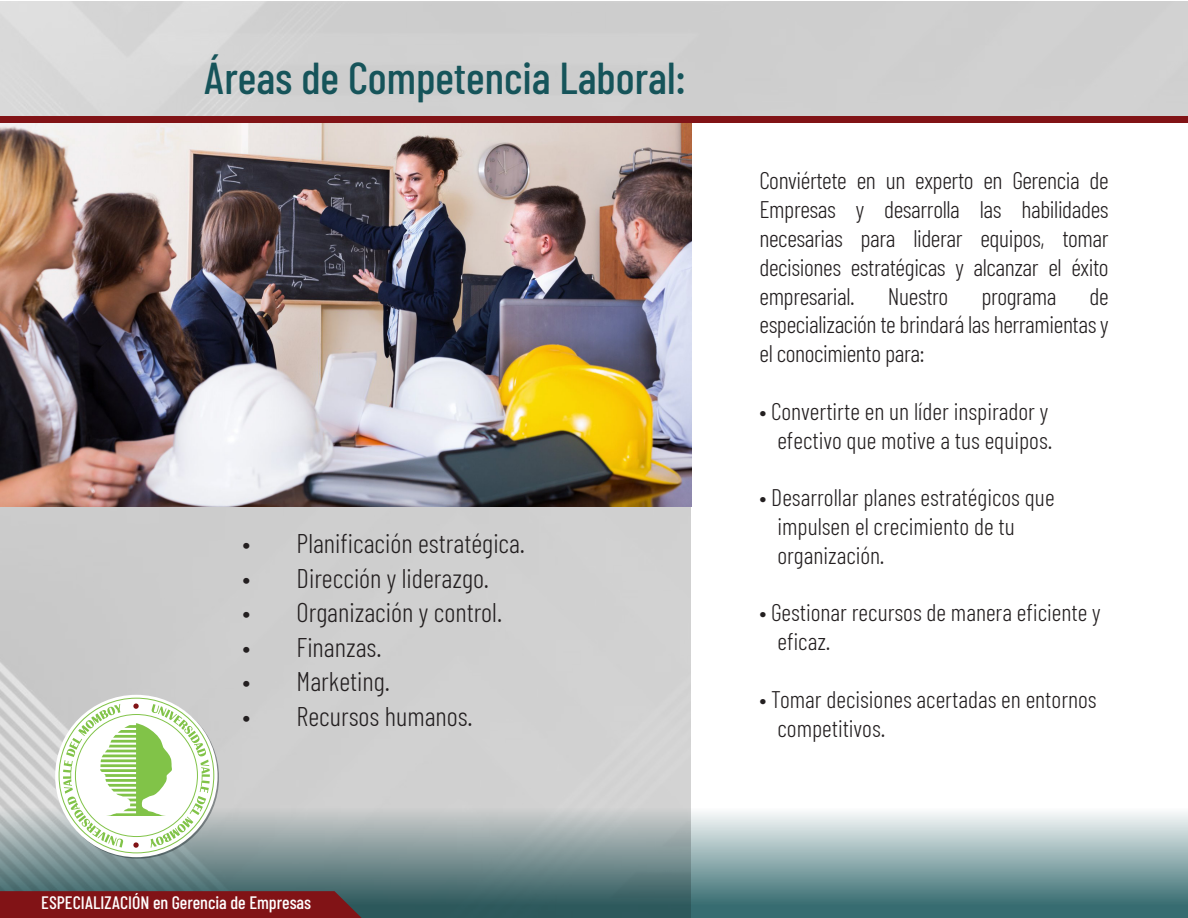
<style>
.page{position:relative;width:1188px;height:918px;background:#fff}
.page>*{position:absolute;margin:0;border:0;box-sizing:border-box;transform-origin:0 0}
.t1{font:500 44.55px "Barlow Condensed";color:#16545a}
.t2{font:300 27px "Barlow Condensed";color:#231f20}
.t3{font:300 24px/28.8px "Barlow Condensed";color:#231f20}
.t4{font:500 18px "Barlow Condensed";color:#fff}
</style>
<div class="page">
<img style="left:0;top:1px;width:1188px;height:807px">
<div style="left:691px;top:118px;width:497px;height:800px;background:#fff"></div>
<svg style="left:0;top:808px;width:1188px;height:110px;background:#839ea0"></svg>
<img style="left:0;top:118px;width:691px;height:389px">
<div style="left:1px;top:116px;width:1187px;height:6px;background:#811316"></div>
<svg style="left:0;top:891px;width:362px;height:27px;background:#7d1619"></svg>
<svg style="left:58px;top:697px;width:156px;height:157px"></svg>
<h1 class="t1" style="left:203px;top:50px;width:484px">Áreas de Competencia Laboral:</h1>
<p class="t2" style="left:243px;top:527px;width:284px">• Planificación estratégica.</p>
<p class="t2" style="left:243px;top:561px;width:248px">• Dirección y liderazgo.</p>
<p class="t2" style="left:243px;top:596px;width:261px">• Organización y control.</p>
<p class="t2" style="left:243px;top:630px;width:141px">• Finanzas.</p>
<p class="t2" style="left:243px;top:665px;width:149px">• Marketing.</p>
<p class="t2" style="left:243px;top:699px;width:232px">• Recursos humanos.</p>
<p class="t4" style="left:41px;top:891px;width:271px">ESPECIALIZACIÓN en Gerencia de Empresas</p>
<p class="t3" style="left:759px;top:166px;width:351px;text-align:justify">Conviértete en un experto en Gerencia de Empresas y desarrolla las habilidades necesarias para liderar equipos, tomar decisiones estratégicas y alcanzar el éxito empresarial.</p>
<p class="t3" style="left:759px;top:281px;width:351px;text-align:justify;text-indent:330px">de especialización te brindará las herramientas y el conocimiento para:</p>
<p class="t3" style="left:759px;top:396px;width:294px;text-align:right">• Convertirte en un líder inspirador y efectivo que motive a tus equipos.</p>
<p class="t3" style="left:777px;top:483px;width:279px;text-indent:-18px">• Desarrollar planes estratégicos que impulsen el crecimiento de tu organización.</p>
<p class="t3" style="left:777px;top:598px;width:325px;text-indent:-18px">• Gestionar recursos de manera eficiente y eficaz.</p>
<p class="t3" style="left:888px;top:281px;width:62px">Nuestro</p>
<p class="t3" style="left:981px;top:281px;width:77px">programa</p>
<p class="t3" style="left:777px;top:684px;width:321px;text-indent:-18px">• Tomar decisiones acertadas en entornos competitivos.</p>
</div>
